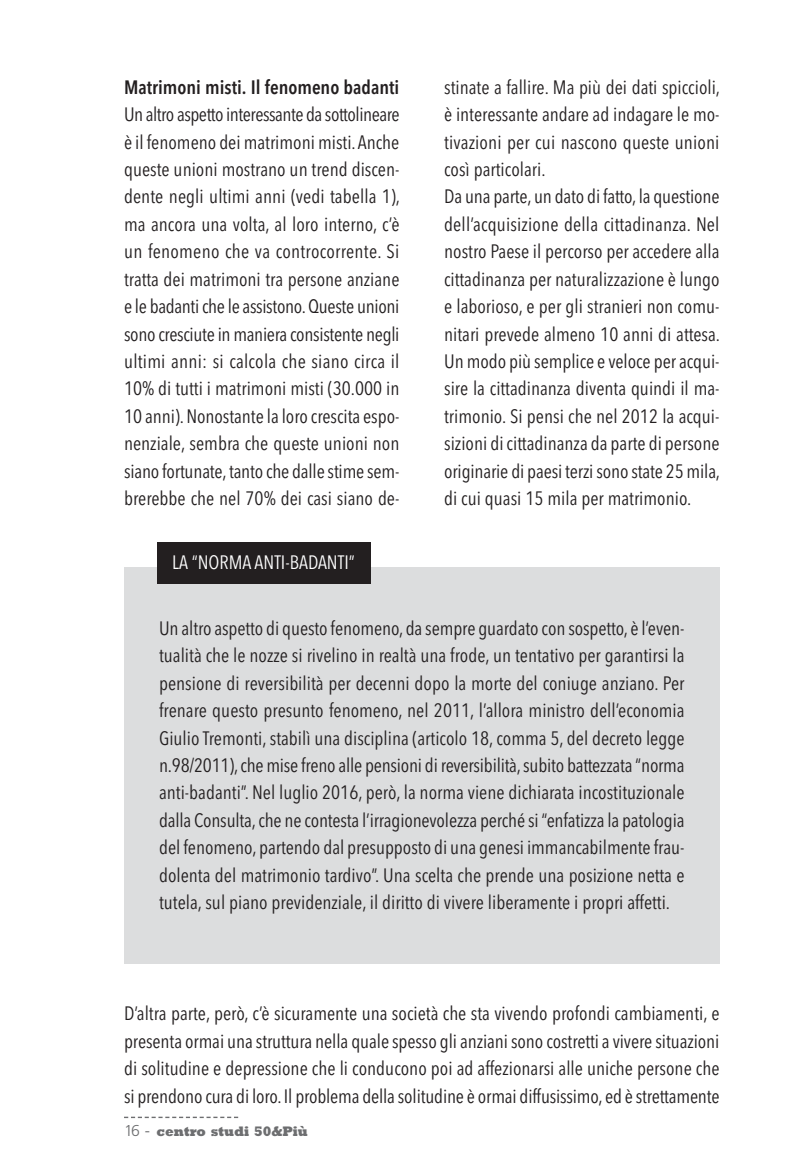
<style>
.page{position:relative;width:794px;height:1166px;background:#fff}
.page>*{position:absolute;margin:0;border:0;box-sizing:border-box;transform-origin:0 0}
.t1{font:19.25px/27.5px "Avenir Next Condensed";color:#231f20;text-align:justify}
.t2{font:600 19.25px "Avenir Next Condensed";color:#231f20}
.t3{font:19.25px "Avenir Next Condensed";color:#fff}
.t4{font:800 14px "Rockwell";color:#6d6e70;scale:.9 1}
.s1{font-family:"Frutiger";font-weight:300;font-size:15.75px}
</style>
<div class="page">
<svg style="left:124px;top:1116px;width:114px;height:2px"></svg>
<div style="left:124px;top:568px;width:595px;height:396px;background:#dcddde"></div>
<div style="left:157px;top:542px;width:213px;height:42px;background:#231f20"></div>
<p class="t2" style="left:124px;top:76px;width:277px">Matrimoni misti. Il fenomeno badanti</p>
<p class="t1" style="left:124px;top:102px;width:277px">Un altro aspetto interessante da sottolineare è il fenomeno dei matrimoni misti. Anche queste unioni mostrano un trend discen&shy;dente negli ultimi anni (vedi tabella 1), ma ancora una volta, al loro interno, c’è un fenomeno che va controcorrente. Si tratta dei matrimoni tra persone anziane e le badanti che le assistono. Queste unioni sono cresciute in maniera consistente negli ultimi anni: si calcola che siano circa il 10% di tutti i matrimoni misti (30.000 in 10 anni). Nonostante la loro crescita espo&shy;nenziale, sembra che queste unioni non siano fortunate, tanto che dalle stime sem&shy;brerebbe che nel 70% dei casi siano de-</p>
<p class="t3" style="left:172px;top:555px;width:184px">LA “NORMA ANTI-BADANTI”</p>
<p class="t1" style="left:444px;top:75px;width:277px;text-align:left">stinate a fallire. Ma più dei dati spiccioli, è interessante andare ad indagare le mo&shy;tivazioni per cui nascono queste unioni così particolari.<br>Da una parte, un dato di fatto, la questione dell’acquisizione della cittadinanza. Nel nostro Paese il percorso per accedere alla cittadinanza per naturalizzazione è lungo e laborioso, e per gli stranieri non comu&shy;nitari prevede almeno 10 anni di attesa.<br>Un modo più semplice e veloce per acqui&shy;sire la cittadinanza diventa quindi il ma&shy;trimonio. Si pensi che nel 2012 la acqui&shy;sizioni di cittadinanza da parte di persone originarie di paesi terzi sono state 25 mila, di cui quasi 15 mila per matrimonio.</p>
<p class="t1" style="left:159px;top:616px;width:527px">Un altro aspetto di questo fenomeno, da sempre guardato con sospetto, è l’even&shy;tualità che le nozze si rivelino in realtà una frode, un tentativo per garantirsi la pensione di reversibilità per decenni dopo la morte del coniuge anziano. Per frenare questo presunto fenomeno, nel 2011, l’allora ministro dell’economia Giulio Tremonti, stabilì una disciplina (articolo 18, comma 5, del decreto legge n.98/2011), che mise freno alle pensioni di reversibilità, subito battezzata “norma anti-badanti”. Nel luglio 2016, però, la norma viene dichiarata incostituzionale dalla Consulta, che ne contesta l’irragionevolezza perché si “enfatizza la patologia del fenomeno, partendo dal presupposto di una genesi immancabilmente frau&shy;dolenta del matrimonio tardivo”. Una scelta che prende una posizione netta e tutela, sul piano previdenziale, il diritto di vivere liberamente i propri affetti.</p>
<p class="t1" style="left:124px;top:1001px;width:597px">D’altra parte, però, c’è sicuramente una società che sta vivendo profondi cambiamenti, e presenta ormai una struttura nella quale spesso gli anziani sono costretti a vivere situazioni di solitudine e depressione che li conducono poi ad affezionarsi alle uniche persone che si prendono cura di loro. Il problema della solitudine è ormai diffusissimo, ed è strettamente</p>
<p class="t4" style="left:124px;top:1126px;width:206px"><span class="s1">16 -</span> centro studi 50&amp;Più</p>
</div>
